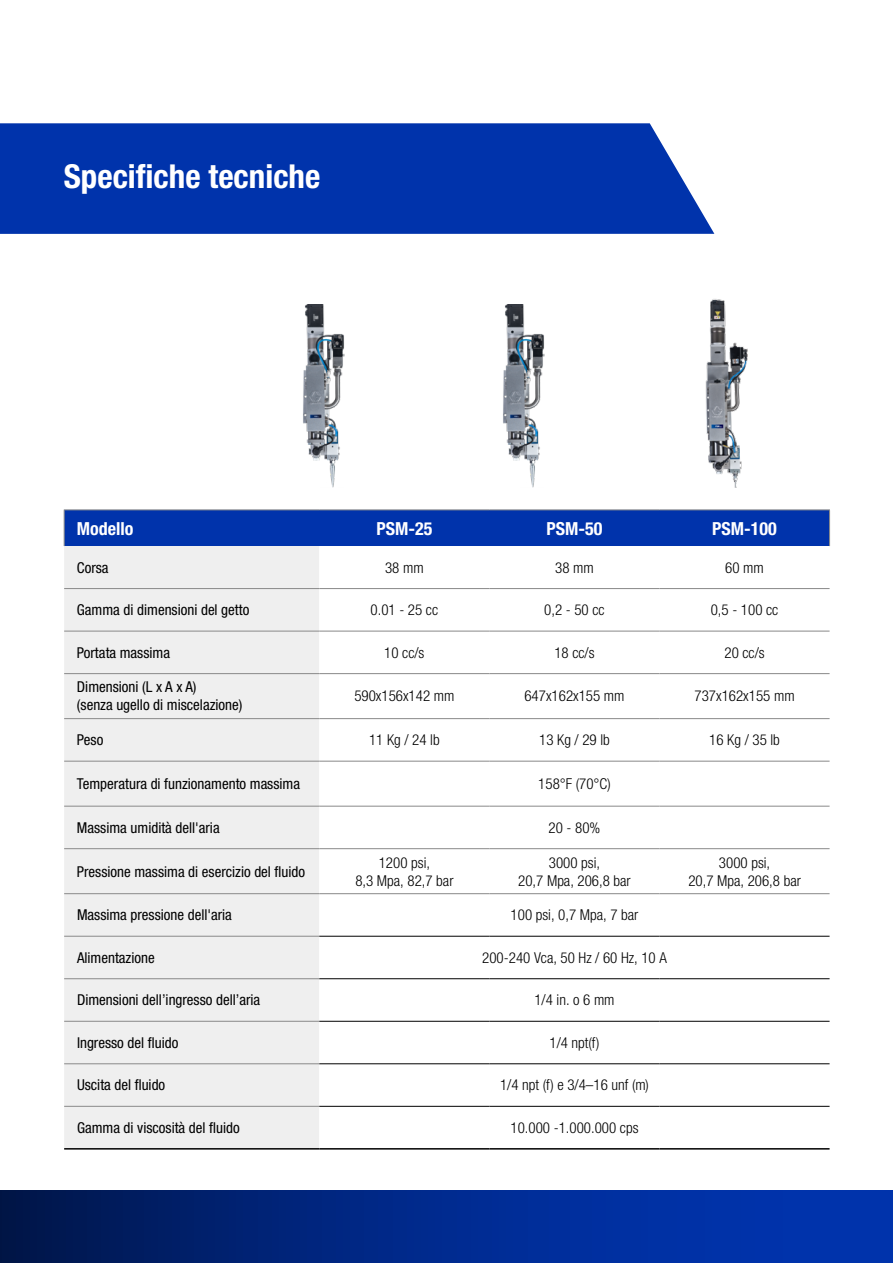
<style>
.page{position:relative;width:893px;height:1263px;background:#fff}
.page>*{position:absolute;margin:0;border:0;box-sizing:border-box;transform-origin:0 0}
.t1{font:700 condensed 33px "Helvetica Neue LTW1 G";color:#fff}
.t2{font:700 condensed 18px "Helvetica Neue LTW1 G";color:#fff}
.t3{font:condensed 15px/18px "Helvetica Neue LTW1 G";color:#000}
.t4{font:300 condensed 15px/18px "Helvetica Neue LTW1 G";color:#000;text-align:center}
</style>
<div class="page">
<div style="left:0;top:123px;width:714px;height:111px;background:#0033ab"></div>
<img style="left:705px;top:299px;width:43px;height:189px">
<img style="left:303px;top:304px;width:42px;height:184px">
<img style="left:503px;top:304px;width:42px;height:184px">
<svg style="left:0;top:1191px;width:893px;height:72px;background:#002887"></svg>
<div style="left:65px;top:510px;width:764px;height:36px;background:#0033ab"></div>
<div style="left:64px;top:546px;width:255px;height:602px;background:#efefef"></div>
<svg style="left:319px;top:589px;width:511px;height:517px"></svg>
<hr style="left:64px;top:509px;width:255px;height:1px;background:#898989">
<hr style="left:64px;top:510px;width:1px;height:36px;background:#898989">
<hr style="left:319px;top:509px;width:170px;height:1px;background:#898989">
<hr style="left:489px;top:509px;width:170px;height:1px;background:#898989">
<hr style="left:659px;top:509px;width:171px;height:1px;background:#898989">
<hr style="left:829px;top:510px;width:1px;height:36px;background:#898989">
<hr style="left:64px;top:588px;width:255px;height:1px;background:#898989">
<hr style="left:319px;top:588px;width:170px;height:1px;background:#898989">
<hr style="left:489px;top:588px;width:170px;height:1px;background:#898989">
<hr style="left:659px;top:588px;width:171px;height:1px;background:#898989">
<hr style="left:64px;top:631px;width:255px;height:1px;background:#898989">
<hr style="left:319px;top:631px;width:170px;height:1px;background:#898989">
<hr style="left:489px;top:631px;width:170px;height:1px;background:#898989">
<hr style="left:659px;top:631px;width:171px;height:1px;background:#898989">
<hr style="left:64px;top:673px;width:255px;height:1px;background:#898989">
<hr style="left:319px;top:673px;width:170px;height:1px;background:#898989">
<hr style="left:489px;top:673px;width:170px;height:1px;background:#898989">
<hr style="left:659px;top:673px;width:171px;height:1px;background:#898989">
<hr style="left:64px;top:718px;width:255px;height:1px;background:#898989">
<hr style="left:319px;top:718px;width:170px;height:1px;background:#898989">
<hr style="left:489px;top:718px;width:170px;height:1px;background:#898989">
<hr style="left:659px;top:718px;width:171px;height:1px;background:#898989">
<hr style="left:64px;top:761px;width:255px;height:1px;background:#898989">
<hr style="left:319px;top:761px;width:170px;height:1px;background:#898989">
<hr style="left:489px;top:761px;width:170px;height:1px;background:#898989">
<hr style="left:659px;top:761px;width:171px;height:1px;background:#898989">
<hr style="left:64px;top:806px;width:255px;height:1px;background:#898989">
<hr style="left:64px;top:848px;width:255px;height:1px;background:#898989">
<hr style="left:64px;top:893px;width:255px;height:1px;background:#898989">
<hr style="left:319px;top:893px;width:170px;height:1px;background:#898989">
<hr style="left:489px;top:893px;width:170px;height:1px;background:#898989">
<hr style="left:659px;top:893px;width:171px;height:1px;background:#898989">
<hr style="left:64px;top:936px;width:255px;height:1px;background:#898989">
<hr style="left:64px;top:978px;width:255px;height:1px;background:#898989">
<hr style="left:64px;top:1021px;width:255px;height:1px;background:#898989">
<hr style="left:64px;top:1063px;width:255px;height:1px;background:#898989">
<hr style="left:64px;top:1106px;width:255px;height:1px;background:#898989">
<hr style="left:319px;top:936px;width:170px;height:1px;background:#000">
<hr style="left:489px;top:936px;width:170px;height:1px;background:#000">
<hr style="left:659px;top:936px;width:171px;height:1px;background:#000">
<hr style="left:319px;top:978px;width:170px;height:1px;background:#000">
<hr style="left:489px;top:978px;width:170px;height:1px;background:#000">
<hr style="left:659px;top:978px;width:171px;height:1px;background:#000">
<hr style="left:319px;top:1021px;width:170px;height:1px;background:#000">
<hr style="left:489px;top:1021px;width:170px;height:1px;background:#000">
<hr style="left:659px;top:1021px;width:171px;height:1px;background:#000">
<hr style="left:319px;top:1063px;width:170px;height:1px;background:#000">
<hr style="left:489px;top:1063px;width:170px;height:1px;background:#000">
<hr style="left:659px;top:1063px;width:171px;height:1px;background:#000">
<hr style="left:319px;top:1106px;width:170px;height:1px;background:#000">
<hr style="left:489px;top:1106px;width:170px;height:1px;background:#000">
<hr style="left:659px;top:1106px;width:171px;height:1px;background:#000">
<hr style="left:64px;top:1148px;width:255px;height:1px;background:#000">
<hr style="left:319px;top:1148px;width:170px;height:1px;background:#000">
<hr style="left:489px;top:1148px;width:170px;height:1px;background:#000">
<hr style="left:659px;top:1148px;width:171px;height:1px;background:#000">
<hr style="left:319px;top:806px;width:170px;height:1px;background:#898989">
<hr style="left:489px;top:806px;width:170px;height:1px;background:#898989">
<hr style="left:659px;top:806px;width:171px;height:1px;background:#898989">
<hr style="left:319px;top:848px;width:170px;height:1px;background:#898989">
<hr style="left:489px;top:848px;width:170px;height:1px;background:#898989">
<hr style="left:659px;top:848px;width:171px;height:1px;background:#898989">
<h1 class="t1" style="left:64px;top:157px;width:258px">Specifiche tecniche</h1>
<p class="t2" style="left:77px;top:518px;width:58px">Modello</p>
<p class="t2" style="left:376px;top:518px;width:57px">PSM-25</p>
<p class="t2" style="left:546px;top:518px;width:57px">PSM-50</p>
<p class="t2" style="left:712px;top:518px;width:66px">PSM-100</p>
<p class="t3" style="left:77px;top:558px;width:33px">Corsa</p>
<p class="t4" style="left:385px;top:558px;width:40px">38 mm</p>
<p class="t4" style="left:555px;top:558px;width:40px">38 mm</p>
<p class="t4" style="left:725px;top:558px;width:40px">60 mm</p>
<p class="t3" style="left:77px;top:601px;width:174px">Gamma di dimensioni del getto</p>
<p class="t4" style="left:371px;top:601px;width:69px">0.01 - 25 cc</p>
<p class="t4" style="left:544px;top:601px;width:62px">0,2 - 50 cc</p>
<p class="t4" style="left:711px;top:601px;width:69px">0,5 - 100 cc</p>
<p class="t3" style="left:77px;top:643px;width:95px">Portata massima</p>
<p class="t4" style="left:384px;top:643px;width:42px">10 cc/s</p>
<p class="t4" style="left:554px;top:643px;width:42px">18 cc/s</p>
<p class="t4" style="left:724px;top:643px;width:42px">20 cc/s</p>
<p class="t3" style="left:77px;top:678px;width:167px">Dimensioni (L x A x A)<br>(senza ugello di miscelazione)</p>
<p class="t4" style="left:354px;top:687px;width:102px">590x156x142 mm</p>
<p class="t4" style="left:524px;top:687px;width:102px">647x162x155 mm</p>
<p class="t4" style="left:694px;top:687px;width:102px">737x162x155 mm</p>
<p class="t3" style="left:77px;top:731px;width:28px">Peso</p>
<p class="t4" style="left:369px;top:731px;width:72px">11 Kg / 24 lb</p>
<p class="t4" style="left:539px;top:731px;width:72px">13 Kg / 29 lb</p>
<p class="t4" style="left:709px;top:731px;width:72px">16 Kg / 35 lb</p>
<p class="t3" style="left:77px;top:775px;width:225px">Temperatura di funzionamento massima</p>
<p class="t4" style="left:538px;top:775px;width:74px">158°F (70°C)</p>
<p class="t3" style="left:77px;top:818px;width:144px">Massima umidità dell'aria</p>
<p class="t4" style="left:549px;top:818px;width:53px">20 - 80%</p>
<p class="t3" style="left:77px;top:862px;width:230px">Pressione massima di esercizio del fluido</p>
<p class="t4" style="left:355px;top:853px;width:100px">1200 psi,<br>8,3 Mpa, 82,7 bar</p>
<p class="t4" style="left:518px;top:853px;width:114px">3000 psi,<br>20,7 Mpa, 206,8 bar</p>
<p class="t4" style="left:688px;top:853px;width:114px">3000 psi,<br>20,7 Mpa, 206,8 bar</p>
<p class="t3" style="left:77px;top:906px;width:156px">Massima pressione dell'aria</p>
<p class="t4" style="left:511px;top:906px;width:129px">100 psi, 0,7 Mpa, 7 bar</p>
<p class="t3" style="left:77px;top:948px;width:79px">Alimentazione</p>
<p class="t4" style="left:482px;top:949px;width:186px">200-240 Vca, 50 Hz / 60 Hz, 10 A</p>
<p class="t3" style="left:77px;top:991px;width:185px">Dimensioni dell’ingresso dell’aria</p>
<p class="t4" style="left:534px;top:991px;width:82px">1/4 in. o 6 mm</p>
<p class="t3" style="left:77px;top:1034px;width:103px">Ingresso del fluido</p>
<p class="t4" style="left:549px;top:1034px;width:52px">1/4 npt(f)</p>
<p class="t3" style="left:77px;top:1076px;width:90px">Uscita del fluido</p>
<p class="t4" style="left:500px;top:1076px;width:150px">1/4 npt (f) e 3/4–16 unf (m)</p>
<p class="t3" style="left:77px;top:1119px;width:164px">Gamma di viscosità del fluido</p>
<p class="t4" style="left:510px;top:1119px;width:129px">10.000 -1.000.000 cps</p>
</div>
